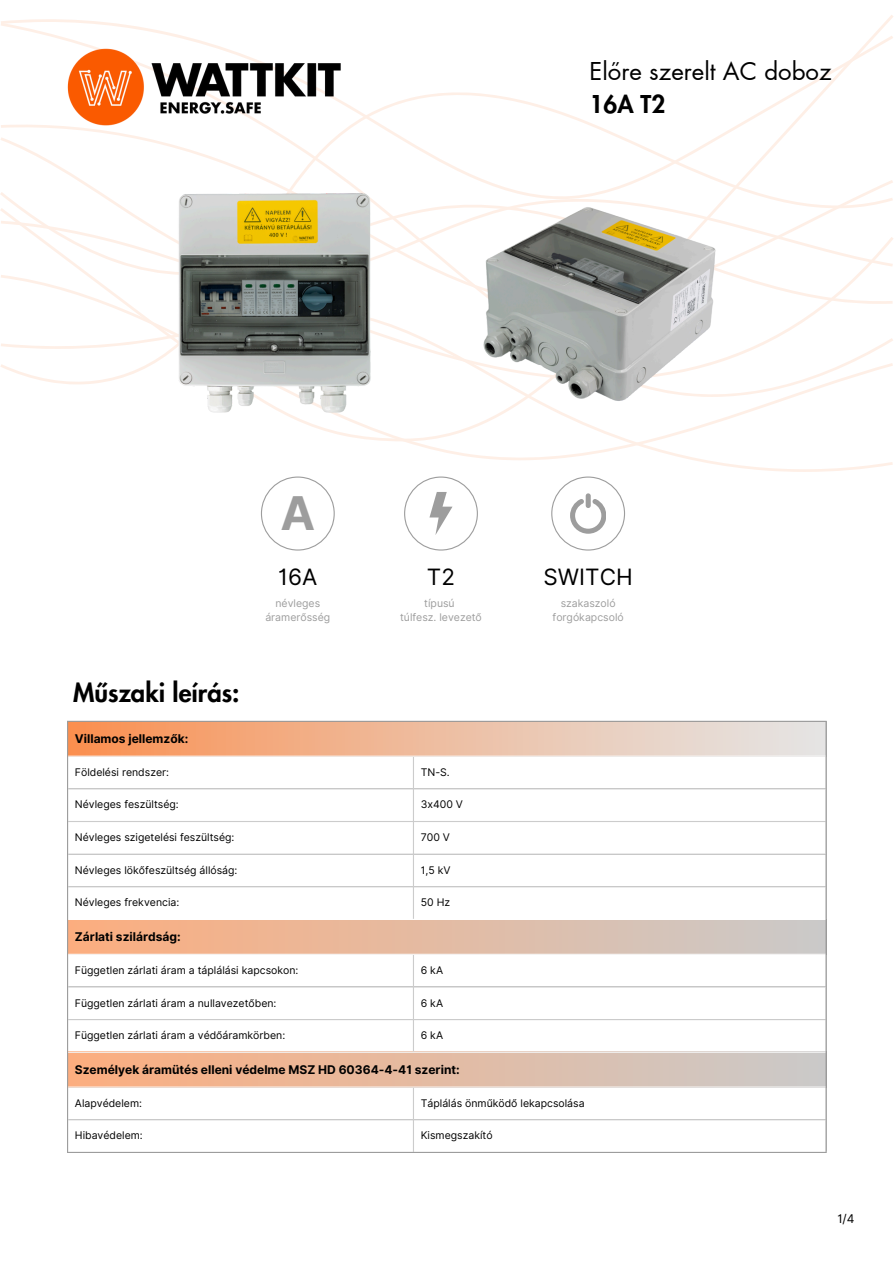
<style>
.page{position:relative;width:894px;height:1264px;background:#fff}
.page>*{position:absolute;margin:0;border:0;box-sizing:border-box;transform-origin:0 0}
.t1{font:700 46.5px "Inter";color:#9d9d9d}
.t2{font:800 25.5px "Futura LT Pro";color:#000}
.t3{font:24px/32.7px "Futura LT Pro";color:#000}
.t4{font:22.5px "Inter";color:#000}
.t5{font:700 12px "Inter";color:#000}
.t6{font:12px "Inter";color:#000}
.t7{font:10.5px "Inter";color:#000}
.t8{font:10.5px "Inter";color:#9d9d9d}
.s1{font-weight:800}
</style>
<div class="page">
<svg style="left:1px;top:199px;width:891px;height:76px"></svg>
<svg style="left:1px;top:18px;width:892px;height:181px"></svg>
<svg style="left:1px;top:275px;width:891px;height:186px"></svg>
<div style="left:67px;top:721px;width:759px;height:35px;background:linear-gradient(to right,#f99254,#e3e8eb)"></div>
<div style="left:67px;top:919px;width:759px;height:35px;background:linear-gradient(to right,#fcad7f,#cacac9)"></div>
<div style="left:67px;top:1051px;width:759px;height:36px;background:linear-gradient(to right,#fcad7f,#cacac9)"></div>
<hr style="left:67px;top:722px;width:1px;height:429px;background:#9d9d9d">
<hr style="left:825px;top:722px;width:1px;height:429px;background:#9d9d9d">
<hr style="left:67px;top:720px;width:759px;height:2px;background:#9d9d9d">
<hr style="left:67px;top:1151px;width:759px;height:1px;background:#9d9d9d">
<hr style="left:413px;top:756px;width:1px;height:162px;background:#ccc">
<hr style="left:413px;top:954px;width:1px;height:97px;background:#ccc">
<hr style="left:413px;top:1087px;width:1px;height:64px;background:#ccc">
<hr style="left:68px;top:788px;width:757px;height:1px;background:#ccc">
<hr style="left:68px;top:821px;width:757px;height:1px;background:#ccc">
<hr style="left:68px;top:853px;width:757px;height:1px;background:#ccc">
<hr style="left:68px;top:886px;width:757px;height:1px;background:#ccc">
<hr style="left:68px;top:986px;width:757px;height:1px;background:#ccc">
<hr style="left:68px;top:1019px;width:757px;height:1px;background:#ccc">
<hr style="left:68px;top:1119px;width:757px;height:1px;background:#ccc">
<hr style="left:68px;top:755px;width:757px;height:1px;background:#fff">
<hr style="left:68px;top:918px;width:757px;height:2px;background:#fff">
<hr style="left:68px;top:953px;width:757px;height:1px;background:#fff">
<hr style="left:68px;top:1051px;width:757px;height:1px;background:#fff">
<hr style="left:68px;top:1086px;width:757px;height:1px;background:#fff">
<img style="left:176px;top:192px;width:198px;height:223px">
<img style="left:67px;top:32px;width:274px;height:105px">
<img style="left:480px;top:203px;width:237px;height:201px">
<svg style="left:261px;top:476px;width:73px;height:74px"></svg>
<svg style="left:404px;top:476px;width:74px;height:74px"></svg>
<svg style="left:551px;top:476px;width:74px;height:74px"></svg>
<div style="left:585px;top:493px;width:5px;height:15px;background:#9d9d9d;border-radius:3px"></div>
<p class="t3" style="left:589px;top:56px;width:243px">Előre szerelt AC doboz<br><span class="s1">16A T2</span></p>
<p class="t2" style="left:73px;top:681px;width:168px">Műszaki leírás:</p>
<p class="t1" style="left:280px;top:485px;width:36px">A</p>
<p class="t4" style="left:278px;top:563px;width:41px">16A</p>
<p class="t4" style="left:427px;top:563px;width:30px">T2</p>
<p class="t8" style="left:275px;top:597px;width:46px">névleges</p>
<p class="t8" style="left:265px;top:611px;width:66px">áramerősség</p>
<p class="t8" style="left:424px;top:597px;width:32px">típusú</p>
<p class="t8" style="left:400px;top:611px;width:83px">túlfesz. levezető</p>
<p class="t4" style="left:543px;top:563px;width:91px">SWITCH</p>
<p class="t8" style="left:560px;top:597px;width:56px">szakaszoló</p>
<p class="t8" style="left:552px;top:611px;width:73px">forgókapcsoló</p>
<p class="t5" style="left:75px;top:731px;width:115px">Villamos jellemzők:</p>
<p class="t7" style="left:75px;top:765px;width:96px">Földelési rendszer:</p>
<p class="t7" style="left:420px;top:765px;width:31px">TN-S.</p>
<h2 class="t7" style="left:75px;top:798px;width:105px">Névleges feszültség:</h2>
<p class="t7" style="left:420px;top:798px;width:44px">3x400 V</p>
<p class="t7" style="left:75px;top:831px;width:161px">Névleges szigetelési feszültség:</p>
<p class="t7" style="left:420px;top:831px;width:31px">700 V</p>
<p class="t7" style="left:75px;top:863px;width:164px">Névleges lökőfeszültség állóság:</p>
<h3 class="t7" style="left:420px;top:863px;width:31px">1,5 kV</h3>
<h3 class="t7" style="left:75px;top:896px;width:106px">Névleges frekvencia:</h3>
<h3 class="t7" style="left:420px;top:896px;width:31px">50 Hz</h3>
<p class="t5" style="left:75px;top:929px;width:107px">Zárlati szilárdság:</p>
<p class="t7" style="left:75px;top:963px;width:225px">Független zárlati áram a táplálási kapcsokon:</p>
<p class="t7" style="left:420px;top:963px;width:24px">6 kA</p>
<p class="t7" style="left:75px;top:996px;width:203px">Független zárlati áram a nullavezetőben:</p>
<p class="t7" style="left:420px;top:996px;width:24px">6 kA</p>
<p class="t7" style="left:75px;top:1029px;width:212px">Független zárlati áram a védőáramkörben:</p>
<h1 class="t7" style="left:420px;top:1029px;width:24px">6 kA</h1>
<p class="t5" style="left:75px;top:1062px;width:386px">Személyek áramütés elleni védelme MSZ HD 60364-4-41 szerint:</p>
<p class="t7" style="left:75px;top:1096px;width:69px">Alapvédelem:</p>
<p class="t7" style="left:420px;top:1096px;width:165px">Táplálás önműködő lekapcsolása</p>
<p class="t7" style="left:75px;top:1129px;width:69px">Hibavédelem:</p>
<p class="t7" style="left:420px;top:1129px;width:73px">Kismegszakító</p>
<p class="t6" style="left:837px;top:1211px;width:19px">1/4</p>
</div>
